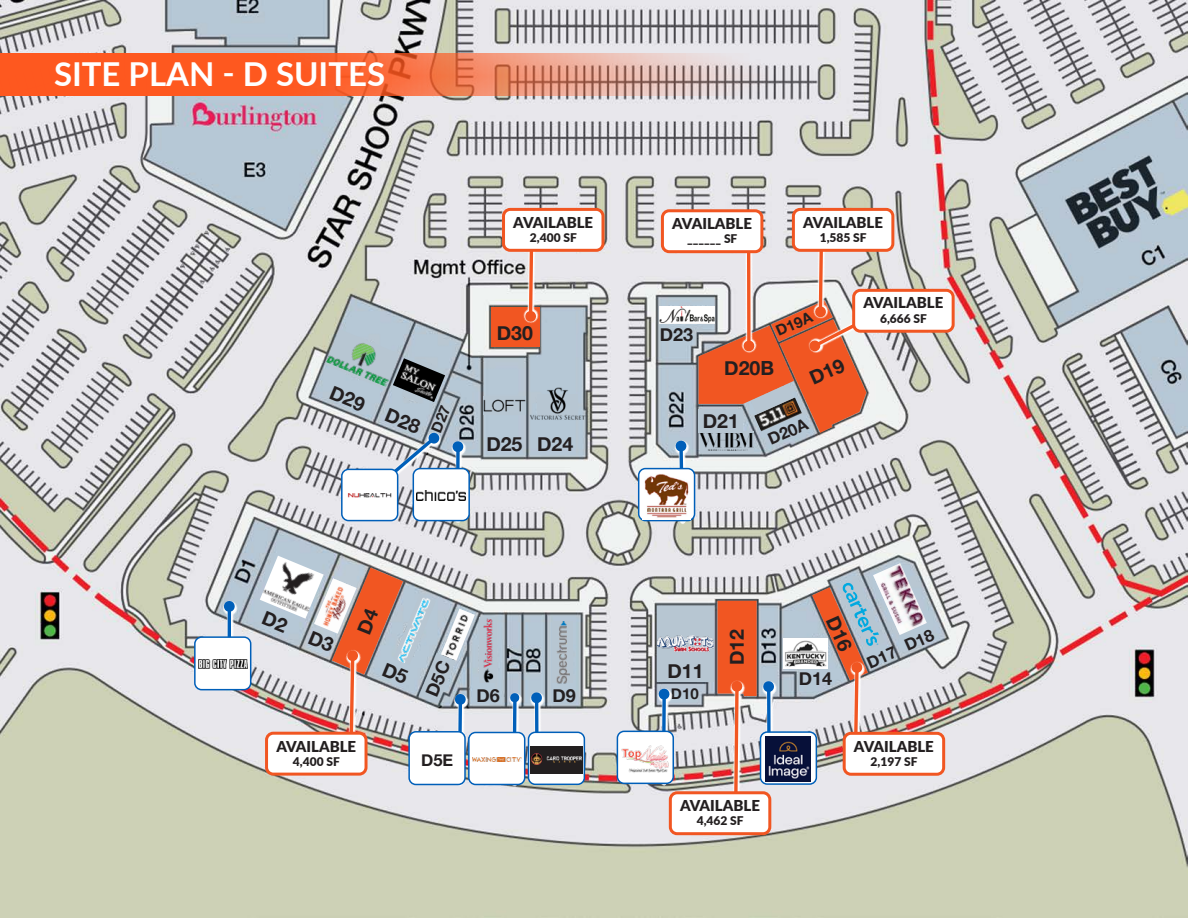
<style>
.page{position:relative;width:1188px;height:918px;background:#fff}
.page>*{position:absolute;margin:0;border:0;box-sizing:border-box;transform-origin:0 0}
.t1{font:700 33px "Lato";color:#fff}
.t2{font:700 19.5px "Helvetica Neue";color:#231f20}
.t3{font:700 18px "Helvetica Neue";color:#231f20}
.t4{font:700 16.5px "Helvetica Neue";color:#231f20}
.t5{font:900 15px "Lato";color:#231f20}
.t6{font:700 15px "Helvetica Neue";color:#231f20}
.t7{font:900 12px "Lato";color:#231f20}
</style>
<div class="page">
<img style="left:0;top:0;width:1188px;height:918px">
<div style="left:529px;top:732px;width:55px;height:52px;background:#fff;border-radius:7px"></div>
<div style="left:528px;top:732px;width:57px;height:53px;border:2px solid #005fb9;border-radius:7px"></div>
<div style="left:530px;top:746px;width:53px;height:27px;background:#231f20"></div>
<img style="left:577px;top:756px;width:4px;height:5px">
<svg style="left:1163px;top:705px;width:25px;height:102px;background:#e3e2e6"></svg>
<div style="left:504px;top:209px;width:99px;height:41px;background:#fff;border-radius:7px"></div>
<div style="left:502px;top:208px;width:103px;height:44px;border:3px solid #f15622;border-radius:7px"></div>
<img style="left:0;top:53px;width:768px;height:42px">
<img style="left:873px;top:563px;width:54px;height:72px">
<img style="left:572px;top:388px;width:14px;height:32px">
<div style="left:793px;top:209px;width:100px;height:41px;background:#fff;border-radius:7px"></div>
<div style="left:792px;top:208px;width:102px;height:44px;border:3px solid #f15622;border-radius:7px"></div>
<div style="left:854px;top:290px;width:99px;height:41px;background:#fff;border-radius:7px"></div>
<div style="left:852px;top:289px;width:103px;height:44px;border:3px solid #f15622;border-radius:7px"></div>
<div style="left:844px;top:733px;width:100px;height:41px;background:#fff;border-radius:7px"></div>
<div style="left:843px;top:732px;width:102px;height:44px;border:3px solid #f15622;border-radius:7px"></div>
<div style="left:670px;top:793px;width:100px;height:41px;background:#fff;border-radius:7px"></div>
<div style="left:669px;top:791px;width:102px;height:44px;border:3px solid #f15622;border-radius:7px"></div>
<div style="left:662px;top:211px;width:100px;height:41px;background:#fff;border-radius:7px"></div>
<div style="left:661px;top:209px;width:102px;height:44px;border:3px solid #f15622;border-radius:7px"></div>
<img style="left:614px;top:578px;width:298px;height:222px">
<svg style="left:182px;top:556px;width:395px;height:232px"></svg>
<svg style="left:638px;top:238px;width:242px;height:287px"></svg>
<svg style="left:325px;top:243px;width:247px;height:281px;background:#bec1c5"></svg>
<h1 class="t1" style="left:54px;top:49px;width:333px">SITE PLAN - D SUITES</h1>
<p class="t5" style="left:513px;top:211px;width:81px">AVAILABLE</p>
<p class="t7" style="left:530px;top:229px;width:48px">2,400 SF</p>
<h2 class="t2" style="left:497px;top:318px;width:38px">D30</h2>
<h2 class="t2" style="left:486px;top:428px;width:88px">D25 D24</h2>
<p class="t5" style="left:672px;top:212px;width:81px">AVAILABLE</p>
<p class="t7" style="left:687px;top:230px;width:52px">______ SF</p>
<p class="t3" style="left:660px;top:321px;width:35px">D23</p>
<p class="t5" style="left:803px;top:211px;width:81px">AVAILABLE</p>
<p class="t7" style="left:820px;top:229px;width:48px">1,585 SF</p>
<p class="t6" style="left:772px;top:321px;width:40px;rotate:-24deg">D19A</p>
<p class="t5" style="left:863px;top:292px;width:81px">AVAILABLE</p>
<p class="t7" style="left:880px;top:309px;width:48px">6,666 SF</p>
<h2 class="t2" style="left:724px;top:352px;width:51px">D20B</h2>
<h2 class="t2" style="left:703px;top:406px;width:38px">D21</h2>
<p class="t4" style="left:764px;top:428px;width:43px;rotate:-24deg">D20A</p>
<p class="t5" style="left:276px;top:735px;width:81px">AVAILABLE</p>
<p class="t7" style="left:293px;top:753px;width:48px">4,400 SF</p>
<p class="t4" style="left:421px;top:747px;width:34px">D5E</p>
<p class="t3" style="left:476px;top:681px;width:25px">D6</p>
<p class="t3" style="left:553px;top:681px;width:25px">D9</p>
<h2 class="t2" style="left:667px;top:655px;width:38px">D11</h2>
<p class="t6" style="left:671px;top:682px;width:29px">D10</p>
<h2 class="t2" style="left:722px;top:665px;width:38px;rotate:-90deg">D12</h2>
<p class="t5" style="left:680px;top:794px;width:81px">AVAILABLE</p>
<p class="t7" style="left:697px;top:812px;width:48px">4,462 SF</p>
<p class="t3" style="left:799px;top:664px;width:35px">D14</p>
<p class="t4" style="left:862px;top:651px;width:73px;rotate:-24deg">D17 D18</p>
<p class="t5" style="left:854px;top:735px;width:81px">AVAILABLE</p>
<p class="t7" style="left:871px;top:753px;width:48px">2,197 SF</p>
</div>
